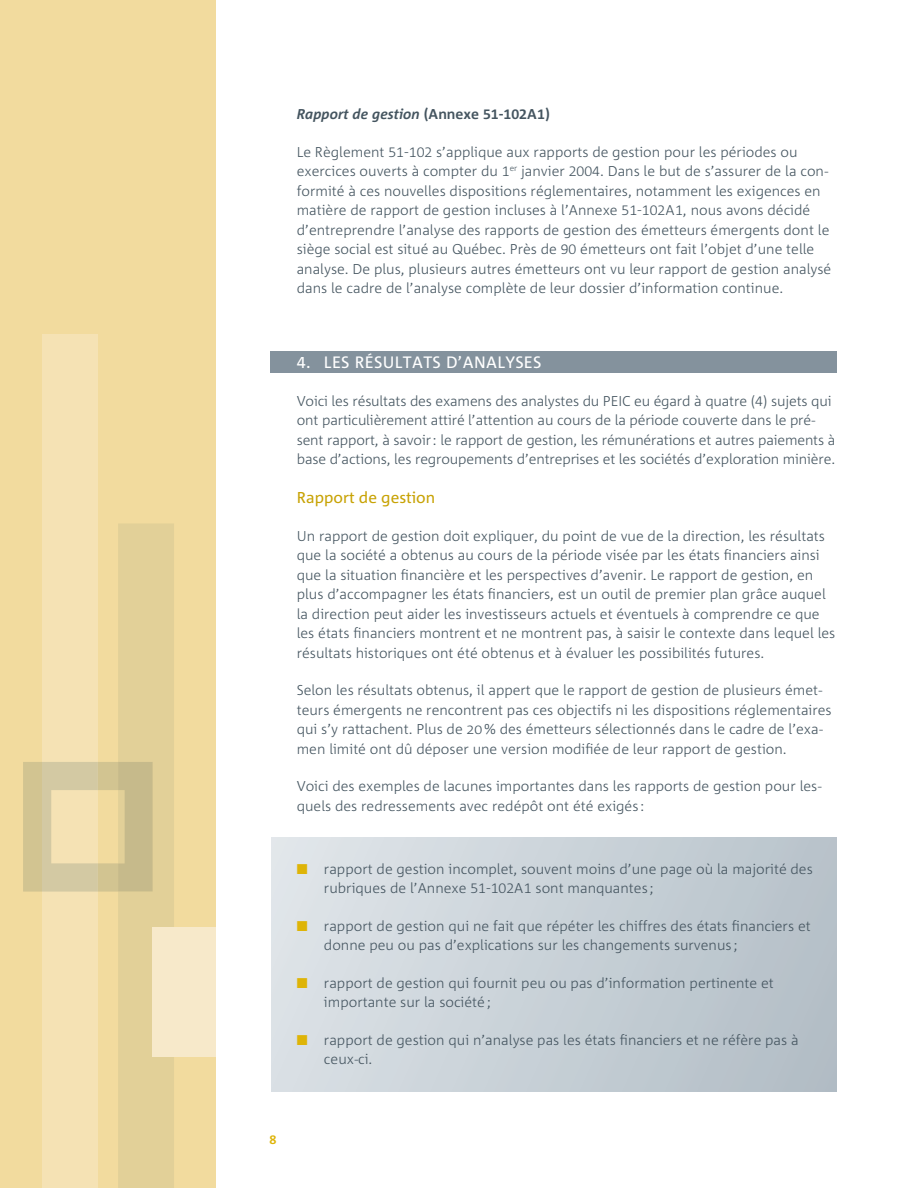
<style>
.page{position:relative;width:918px;height:1188px;background:#fff}
.page>*{position:absolute;margin:0;border:0;box-sizing:border-box;transform-origin:0 0}
.t1{font:16.5px "Corpid";letter-spacing:.02em;color:#fff}
.t2{font:15.75px "Corpid";color:#c8a306}
.t3{font:300 14.25px/19.5px "Corpid";color:#455560}
.t4{font:italic 700 14.25px "Corpid";color:#455560}
.t5{font:700 12.75px "Corpid Caps";color:#deb407}
.s1{font-family:"Corpid Caps";font-style:normal}
.s2{font-style:normal}
.s3{font-family:"Corpid Caps"}
.s4{color:#deb407}
</style>
<div class="page">
<div style="left:0;top:0;width:216px;height:1188px;background:#f2db9e"></div>
<div style="left:42px;top:335px;width:56px;height:853px;background:#f5e2b4"></div>
<svg style="left:23px;top:524px;width:151px;height:664px"></svg>
<div style="left:153px;top:927px;width:63px;height:130px;background:#f7e9ca"></div>
<div style="left:271px;top:838px;width:566px;height:253px;background:linear-gradient(to right,#dee4e8,#b4bfc7)"></div>
<div style="left:270px;top:352px;width:567px;height:21px;background:#84929d"></div>
<p class="t4" style="left:297px;top:109px;width:255px">Rapport de gestion <span class="s1">(</span><span class="s2">Annexe</span> <span class="s1">51-102A1)</span></p>
<p class="t3" style="left:297px;top:143px;width:536px">Le Règlement <span class="s3">51-102</span> s’applique aux rapports de gestion pour les périodes ou exercices ouverts à compter du <span class="s3">1</span><sup>er</sup> janvier <span class="s3">2004</span>. Dans le but de s’assurer de la con&shy;formité à ces nouvelles dispositions réglementaires, notamment les exigences en matière de rapport de gestion incluses à l’Annexe <span class="s3">51-102A1</span>, nous avons décidé d’entreprendre l’analyse des rapports de gestion des émetteurs émergents dont le siège social est situé au Québec. Près de <span class="s3">90</span> émetteurs ont fait l’objet d’une telle analyse. De plus, plusieurs autres émetteurs ont vu leur rapport de gestion analysé dans le cadre de l’analyse complète de leur dossier d’information continue.</p>
<p class="t1" style="left:297px;top:354px;width:246px"><span class="s3">4</span>. LES RÉSULTATS D’ANALYSES</p>
<p class="t3" style="left:297px;top:392px;width:540px">Voici les résultats des examens des analystes du PEIC eu égard à quatre (<span class="s3">4</span>) sujets qui ont particulièrement attiré l’attention au cours de la période couverte dans le pré&shy;sent rapport, à savoir : le rapport de gestion, les rémunérations et autres paiements à base d’actions, les regroupements d’entreprises et les sociétés d’exploration minière.</p>
<p class="t2" style="left:297px;top:490px;width:140px">Rapport de gestion</p>
<p class="t3" style="left:297px;top:527px;width:540px">Un rapport de gestion doit expliquer, du point de vue de la direction, les résultats que la société a obtenus au cours de la période visée par les états financiers ainsi que la situation financière et les perspectives d’avenir. Le rapport de gestion, en plus d’accompagner les états financiers, est un outil de premier plan grâce auquel la direction peut aider les investisseurs actuels et éventuels à comprendre ce que les états financiers montrent et ne montrent pas, à saisir le contexte dans lequel les résultats historiques ont été obtenus et à évaluer les possibilités futures.</p>
<p class="t3" style="left:297px;top:681px;width:536px">Selon les résultats obtenus, il appert que le rapport de gestion de plusieurs émet&shy;teurs émergents ne rencontrent pas ces objectifs ni les dispositions réglementaires qui s’y rattachent. Plus de 20 % des émetteurs sélectionnés dans le cadre de l’exa&shy;men limité ont dû déposer une version modifiée de leur rapport de gestion.</p>
<p class="t3" style="left:297px;top:777px;width:526px">Voici des exemples de lacunes importantes dans les rapports de gestion pour les&shy;quels des redressements avec redépôt ont été exigés :</p>
<p class="t3" style="left:324px;top:860px;width:490px;text-indent:-27px"><span class="s4">■</span> rapport de gestion incomplet, souvent moins d’une page où la majorité des rubriques de l’Annexe <span class="s3">51-102A1</span> sont manquantes ;</p>
<p class="t3" style="left:324px;top:917px;width:488px;text-indent:-27px"><span class="s4">■</span> rapport de gestion qui ne fait que répéter les chiffres des états financiers et donne peu ou pas d’explications sur les changements survenus ;</p>
<p class="t3" style="left:324px;top:974px;width:451px;text-indent:-27px"><span class="s4">■</span> rapport de gestion qui fournit peu ou pas d’information pertinente et importante sur la société ;</p>
<p class="t3" style="left:324px;top:1031px;width:476px;text-indent:-27px"><span class="s4">■</span> rapport de gestion qui n’analyse pas les états financiers et ne réfère pas à ceux-ci.</p>
<p class="t5" style="left:270px;top:1135px;width:9px">8</p>
</div>
